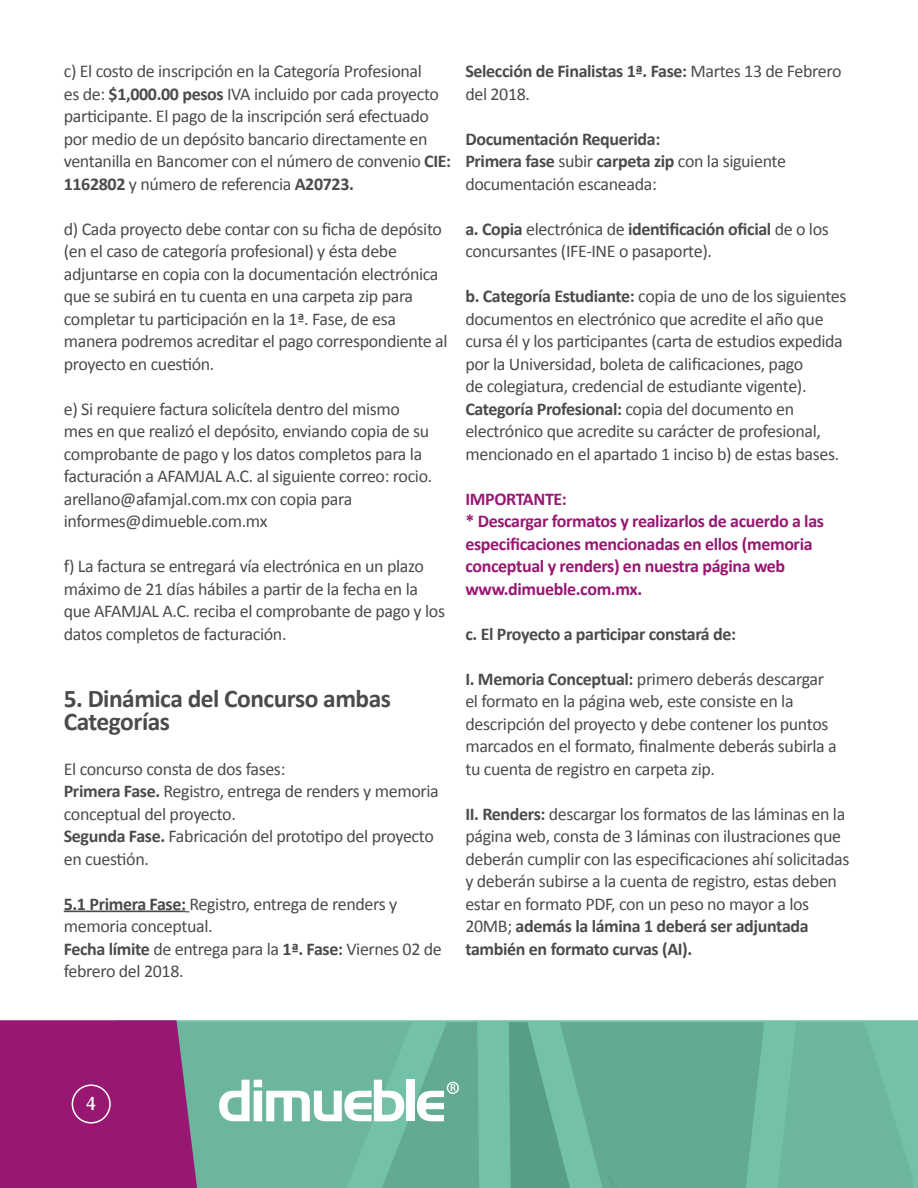
<style>
.page{position:relative;width:918px;height:1188px;background:#fff}
.page>*{position:absolute;margin:0;border:0;box-sizing:border-box;transform-origin:0 0}
.t1{font:700 25.5px/22.5px "Calibri";letter-spacing:-.02em;color:#4b4b4d}
.t2{font:19.5px "Castle T";color:#fff}
.t3{font:18px/22.5px "Calibri";letter-spacing:-.02em;color:#4b4b4d}
.t4{font:700 18px/22.5px "Calibri";letter-spacing:-.02em;color:#4b4b4d}
.t5{font:700 18px/22.5px "Calibri";letter-spacing:-.02em;color:#981773}
.s1{font-weight:700}
.s2{font-weight:400}
</style>
<div class="page">
<div style="left:479px;top:1020px;width:439px;height:168px;background:#74c1a9"></div>
<svg style="left:777px;top:1022px;width:136px;height:166px;background:#6db89f"></svg>
<svg style="left:509px;top:1022px;width:255px;height:166px;background:#63ab94"></svg>
<svg style="left:0;top:1020px;width:479px;height:168px;background:#857c92"></svg>
<hr style="left:64px;top:911px;width:122px;height:1px;background:#4b4b4d">
<p class="t3" style="left:64px;top:60px;width:389px">c) El costo de inscripción en la Categoría Profesional<br>es de: <span class="s1">$1,000.00 pesos</span> IVA incluido por cada proyecto participante. El pago de la inscripción será efectuado por medio de un depósito bancario directamente en ventanilla en Bancomer con el número de convenio <span class="s1">CIE:<br>1162802</span> y número de referencia <span class="s1">A20723.</span></p>
<p class="t3" style="left:64px;top:218px;width:385px">d) Cada proyecto debe contar con su ficha de depósito (en el caso de categoría profesional) y ésta debe adjuntarse en copia con la documentación electrónica que se subirá en tu cuenta en una carpeta zip para completar tu participación en la 1ª. Fase, de esa manera podremos acreditar el pago correspondiente al proyecto en cuestión.</p>
<p class="t3" style="left:64px;top:398px;width:370px">e) Si requiere factura solicítela dentro del mismo mes en que realizó el depósito, enviando copia de su comprobante de pago y los datos completos para la facturación a AFAMJAL A.C. al siguiente correo: rocio. arellano@afamjal.com.mx con copia para informes@dimueble.com.mx</p>
<p class="t3" style="left:64px;top:555px;width:383px">f) La factura se entregará vía electrónica en un plazo máximo de 21 días hábiles a partir de la fecha en la que AFAMJAL A.C. reciba el comprobante de pago y los datos completos de facturación.</p>
<h1 class="t1" style="left:64px;top:688px;width:329px">5. Dinámica del Concurso ambas<br>Categorías</h1>
<p class="t3" style="left:64px;top:758px;width:377px">El concurso consta de dos fases:<br><span class="s1">Primera Fase.</span> Registro, entrega de renders y memoria conceptual del proyecto.<br><span class="s1">Segunda Fase.</span> Fabricación del prototipo del proyecto en cuestión.</p>
<p class="t3" style="left:64px;top:893px;width:380px"><span class="s1">5.1 Primera Fase:</span> Registro, entrega de renders y memoria conceptual.<br><span class="s1">Fecha límite</span> de entrega para la <span class="s1">1ª. Fase:</span> Viernes 02 de febrero del 2018.</p>
<p class="t4" style="left:465px;top:60px;width:378px">Selección de Finalistas 1ª. Fase: <span class="s2">Martes 13 de Febrero del 2018.</span></p>
<p class="t4" style="left:465px;top:128px;width:322px">Documentación Requerida:<br>Primera fase <span class="s2">subir</span> carpeta zip <span class="s2">con la siguiente documentación escaneada:</span></p>
<p class="t3" style="left:465px;top:218px;width:365px"><span class="s1">a. Copia</span> electrónica de <span class="s1">identificación oficial</span> de o los concursantes (IFE-INE o pasaporte).</p>
<p class="t3" style="left:465px;top:285px;width:383px"><span class="s1">b. Categoría Estudiante:</span> copia de uno de los siguientes documentos en electrónico que acredite el año que cursa él y los participantes (carta de estudios expedida por la Universidad, boleta de calificaciones, pago<br>de colegiatura, credencial de estudiante vigente).<br><span class="s1">Categoría Profesional:</span> copia del documento en electrónico que acredite su carácter de profesional, mencionado en el apartado 1 inciso b) de estas bases.</p>
<p class="t5" style="left:465px;top:488px;width:360px">IMPORTANTE:<br>* Descargar formatos y realizarlos de acuerdo a las especificaciones mencionadas en ellos (memoria conceptual y renders) en nuestra página web www.dimueble.com.mx.</p>
<p class="t4" style="left:465px;top:623px;width:272px">c. El Proyecto a participar constará de:</p>
<p class="t3" style="left:465px;top:668px;width:373px"><span class="s1">I. Memoria Conceptual:</span> primero deberás descargar el formato en la página web, este consiste en la descripción del proyecto y debe contener los puntos marcados en el formato, finalmente deberás subirla a tu cuenta de registro en carpeta zip.</p>
<p class="t3" style="left:465px;top:803px;width:386px"><span class="s1">II. Renders:</span> descargar los formatos de las láminas en la página web, consta de 3 láminas con ilustraciones que deberán cumplir con las especificaciones ahí solicitadas y deberán subirse a la cuenta de registro, estas deben estar en formato PDF, con un peso no mayor a los 20MB; <span class="s1">además la lámina 1 deberá ser adjuntada también en formato curvas (AI).</span></p>
<p class="t2" style="left:86px;top:1093px;width:11px">4</p>
</div>
